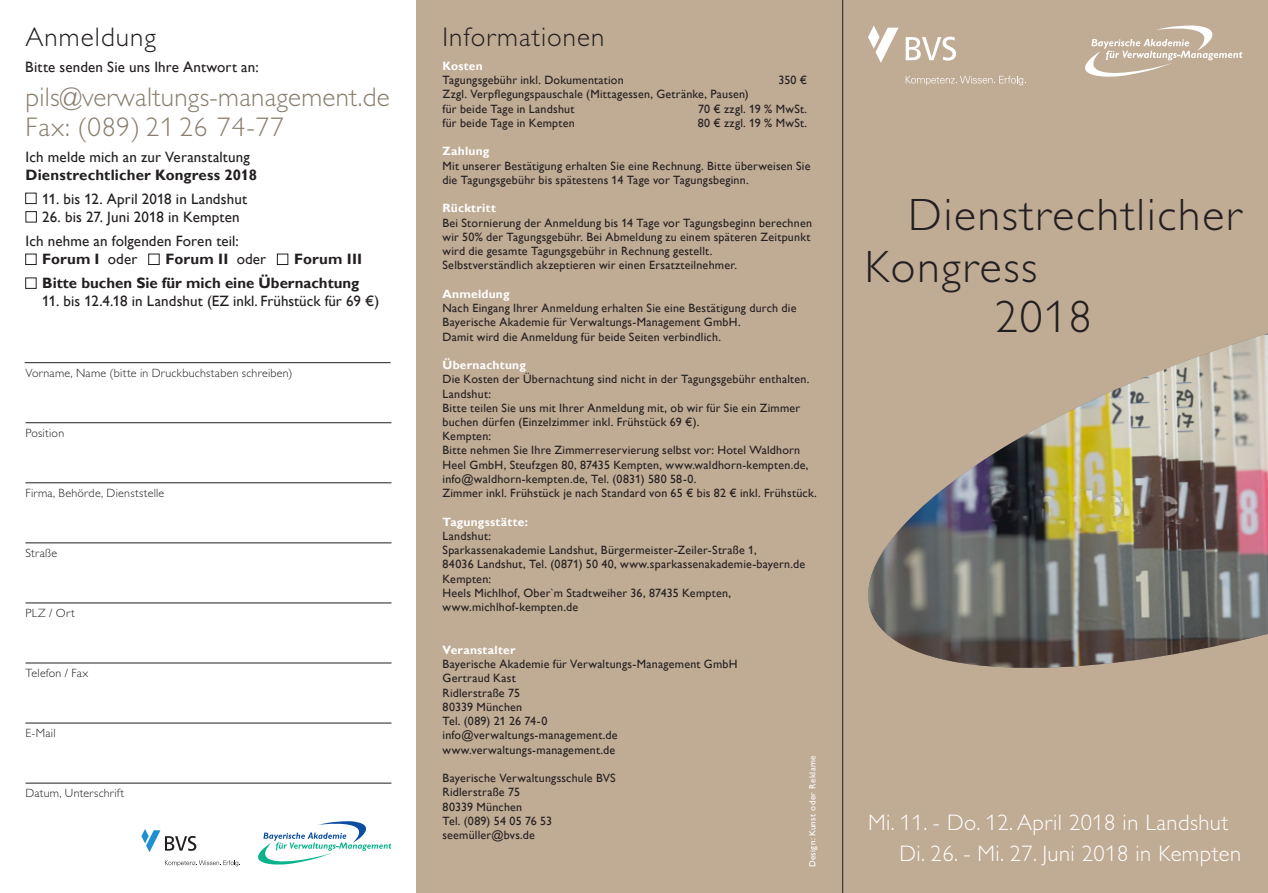
<style>
.page{position:relative;width:1268px;height:893px;background:#fff}
.page>*{position:absolute;margin:0;border:0;box-sizing:border-box;transform-origin:0 0}
.t1{font:300 45.45px "Gill Alt One";letter-spacing:.04em;color:#231f20}
.t2{font:300 27px/30px "Gill Alt One";letter-spacing:.01em;color:#8a7e6e}
.t3{font:300 27px "Gill Alt One";letter-spacing:.04em;color:#231f20}
.t4{font:300 22.5px/31px "Gill Alt One";letter-spacing:.02em;color:#fff}
.t5{font:15px/24px "Gill Alt One";letter-spacing:.01em;color:#231f20;text-align:right}
.t6{font:700 15px/24px "Gill Alt One";color:#231f20;text-align:right}
.t7{font:12px/14.2px "Gill Alt One";letter-spacing:.02em;color:#231f20}
.t8{font:300 12px "Gill Alt One";letter-spacing:.02em;color:#231f20}
.t9{font:700 12px "Gill Alt One";letter-spacing:.02em;color:#fff}
.t10{font:9px "Gill Alt One";letter-spacing:.04em;color:#fff}
.s1{font-weight:400}
</style>
<div class="page">
<div style="left:417px;top:0;width:850px;height:893px;background:#c0ab94"></div>
<hr style="left:25px;top:362px;width:365px;height:1px;background:#231f20">
<hr style="left:26px;top:603px;width:365px;height:1px;background:#231f20">
<hr style="left:26px;top:482px;width:365px;height:1px;background:#231f20">
<hr style="left:26px;top:723px;width:365px;height:1px;background:#231f20">
<hr style="left:26px;top:422px;width:365px;height:1px;background:#231f20">
<hr style="left:26px;top:663px;width:365px;height:1px;background:#231f20">
<hr style="left:26px;top:542px;width:365px;height:1px;background:#231f20">
<hr style="left:26px;top:783px;width:365px;height:1px;background:#231f20">
<svg style="left:905px;top:37px;width:50px;height:24px"></svg>
<svg style="left:905px;top:76px;width:119px;height:9px"></svg>
<svg style="left:868px;top:26px;width:30px;height:37px"></svg>
<svg style="left:1085px;top:25px;width:157px;height:52px"></svg>
<svg style="left:141px;top:821px;width:250px;height:46px"></svg>
<img style="left:868px;top:335px;width:399px;height:333px">
<div style="left:25px;top:193px;width:12px;height:11px;border:1px solid #231f20"></div>
<div style="left:26px;top:211px;width:11px;height:11px;border:1px solid #231f20"></div>
<div style="left:25px;top:254px;width:12px;height:11px;border:1px solid #231f20"></div>
<div style="left:25px;top:278px;width:12px;height:11px;border:1px solid #231f20"></div>
<div style="left:148px;top:254px;width:11px;height:11px;border:1px solid #231f20"></div>
<div style="left:277px;top:254px;width:11px;height:11px;border:1px solid #231f20"></div>
<hr style="left:842px;top:0;width:1px;height:893px;background:#231f20">
<h2 class="t3" style="left:26px;top:22px;width:132px">Anmeldung</h2>
<h2 class="t2" style="left:26px;top:82px;width:366px">pils@verwaltungs-management.de<br>Fax: (089) 21 26 74-77</h2>
<p class="t5" style="left:25px;top:55px;width:235px">Bitte senden Sie uns Ihre Antwort an:</p>
<p class="t5" style="left:26px;top:145px;width:226px">Ich melde mich an zur Veranstaltung</p>
<p class="t6" style="left:26px;top:163px;width:233px">Dienstrechtlicher Kongress 2018</p>
<p class="t5" style="left:42px;top:187px;width:206px">11. bis 12. April 2018 in Landshut</p>
<p class="t5" style="left:26px;top:205px;width:215px">26. bis 27. Juni 2018 in Kempten<br>Ich nehme an folgenden Foren teil:</p>
<p class="t6" style="left:42px;top:247px;width:97px">Forum I <span class="s1">oder</span></p>
<p class="t6" style="left:165px;top:247px;width:102px">Forum II <span class="s1">oder</span></p>
<p class="t6" style="left:42px;top:247px;width:321px">Forum III<br>Bitte buchen Sie für mich eine Übernachtung</p>
<p class="t5" style="left:42px;top:289px;width:338px">11. bis 12.4.18 in Landshut (EZ inkl. Frühstück für 69 €)</p>
<p class="t8" style="left:26px;top:366px;width:268px">Vorname, Name (bitte in Druckbuchstaben schreiben)</p>
<p class="t8" style="left:26px;top:426px;width:40px">Position</p>
<p class="t8" style="left:26px;top:486px;width:140px">Firma, Behörde, Dienststelle</p>
<p class="t8" style="left:26px;top:546px;width:33px">Straße</p>
<p class="t8" style="left:26px;top:606px;width:51px">PLZ / Ort</p>
<p class="t8" style="left:26px;top:666px;width:64px">Telefon / Fax</p>
<p class="t8" style="left:26px;top:726px;width:32px">E-Mail</p>
<p class="t8" style="left:26px;top:786px;width:100px">Datum, Unterschrift</p>
<h2 class="t3" style="left:442px;top:22px;width:163px">Informationen</h2>
<p class="t9" style="left:442px;top:59px;width:42px">Kosten</p>
<p class="t7" style="left:442px;top:73px;width:183px">Tagungsgebühr inkl. Dokumentation</p>
<p class="t7" style="left:778px;top:73px;width:30px">350 €</p>
<p class="t7" style="left:442px;top:87px;width:308px">Zzgl. Verpflegungspauschale (Mittagessen, Getränke, Pausen) für beide Tage in Landshut</p>
<p class="t7" style="left:698px;top:101px;width:110px">70 € zzgl. 19 % MwSt.</p>
<p class="t7" style="left:442px;top:116px;width:134px">für beide Tage in Kempten</p>
<p class="t7" style="left:697px;top:116px;width:111px">80 € zzgl. 19 % MwSt.</p>
<p class="t9" style="left:442px;top:144px;width:48px">Zahlung</p>
<p class="t7" style="left:442px;top:158px;width:369px">Mit unserer Bestätigung erhalten Sie eine Rechnung. Bitte überweisen Sie die Tagungsgebühr bis spätestens 14 Tage vor Tagungsbeginn.</p>
<p class="t9" style="left:442px;top:201px;width:55px">Rücktritt</p>
<p class="t7" style="left:442px;top:215px;width:371px">Bei Stornierung der Anmeldung bis 14 Tage vor Tagungsbeginn berechnen wir 50% der Tagungsgebühr. Bei Abmeldung zu einem späteren Zeitpunkt wird die gesamte Tagungsgebühr in Rechnung gestellt.<br>Selbstverständlich akzeptieren wir einen Ersatzteilnehmer.</p>
<p class="t9" style="left:442px;top:287px;width:69px">Anmeldung</p>
<p class="t7" style="left:442px;top:301px;width:355px">Nach Eingang Ihrer Anmeldung erhalten Sie eine Bestätigung durch die<br>Bayerische Akademie für Verwaltungs-Management GmbH.<br>Damit wird die Anmeldung für beide Seiten verbindlich.</p>
<p class="t9" style="left:442px;top:358px;width:85px">Übernachtung</p>
<p class="t7" style="left:442px;top:372px;width:376px">Die Kosten der Übernachtung sind nicht in der Tagungsgebühr enthalten.<br>Landshut:<br>Bitte teilen Sie uns mit Ihrer Anmeldung mit, ob wir für Sie ein Zimmer buchen dürfen (Einzelzimmer inkl. Frühstück 69 €).<br>Kempten:<br>Bitte nehmen Sie Ihre Zimmerreservierung selbst vor: Hotel Waldhorn Heel GmbH, Steufzgen 80, 87435 Kempten, www.waldhorn-kempten.de, info@waldhorn-kempten.de, Tel. (0831) 580 58-0.<br>Zimmer inkl. Frühstück je nach Standard von 65 € bis 82 € inkl. Frühstück.</p>
<p class="t9" style="left:442px;top:515px;width:87px">Tagungsstätte:</p>
<p class="t7" style="left:442px;top:529px;width:364px">Landshut:<br>Sparkassenakademie Landshut, Bürgermeister-Zeiler-Straße 1,<br>84036 Landshut, Tel. (0871) 50 40, www.sparkassenakademie-bayern.de Kempten:<br>Heels Michlhof, Ober`m Stadtweiher 36, 87435 Kempten, www.michlhof-kempten.de</p>
<p class="t9" style="left:442px;top:643px;width:74px">Veranstalter</p>
<p class="t7" style="left:442px;top:657px;width:296px">Bayerische Akademie für Verwaltungs-Management GmbH<br>Gertraud Kast<br>Ridlerstraße 75<br>80339 München<br>Tel. (089) 21 26 74-0<br>info@verwaltungs-management.de www.verwaltungs-management.de</p>
<p class="t7" style="left:442px;top:771px;width:175px">Bayerische Verwaltungsschule BVS<br>Ridlerstraße 75<br>80339 München<br>Tel. (089) 54 05 76 53 seemüller@bvs.de</p>
<p class="t10" style="left:807px;top:867px;width:113px;rotate:-90deg">Design: Kunst oder Reklame</p>
<h1 class="t1" style="left:908px;top:189px;width:334px">Dienstrechtlicher</h1>
<h1 class="t1" style="left:864px;top:242px;width:174px">Kongress</h1>
<h1 class="t1" style="left:994px;top:291px;width:98px">2018</h1>
<h3 class="t4" style="left:899px;top:807px;width:343px;text-indent:-31px">Mi. 11. - Do. 12. April 2018 in Landshut<br>Di. 26. - Mi. 27. Juni 2018 in Kempten</h3>
</div>
